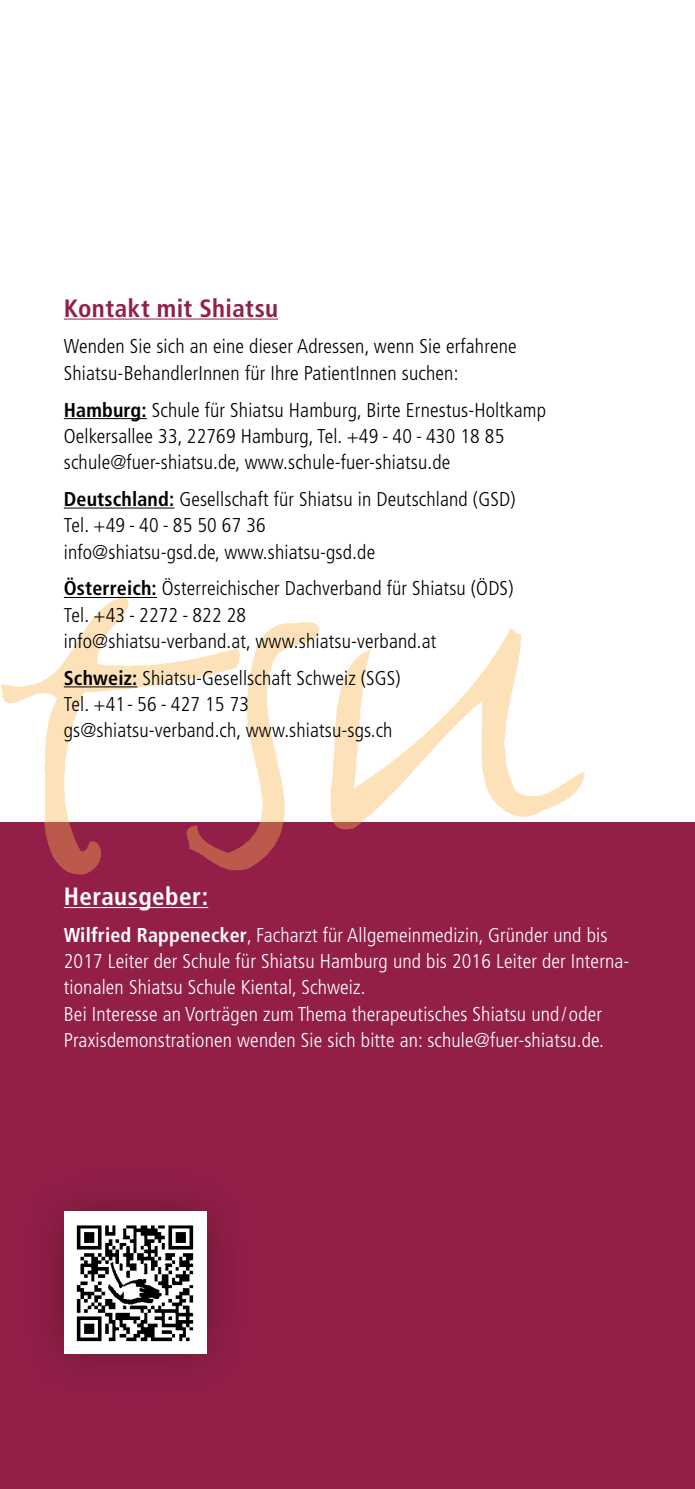
<style>
.page{position:relative;width:695px;height:1489px;background:#fff}
.page>*{position:absolute;margin:0;border:0;box-sizing:border-box;transform-origin:0 0}
.t1{font:700 condensed 25px "Frutiger";letter-spacing:.015em;color:#931f49}
.t2{font:700 condensed 25px "Frutiger";letter-spacing:.015em;color:#fff}
.t3{font:300 condensed 20px/26.2px "Frutiger";letter-spacing:.01em;color:#000}
.t4{font:300 condensed 20px/26.2px "Frutiger";letter-spacing:.01em;color:#fff}
.s1{font-weight:700}
</style>
<div class="page">
<div style="left:0;top:822px;width:694px;height:666px;background:#931f49"></div>
<hr style="left:64px;top:907px;width:144px;height:1px;background:#fff">
<div style="left:17px;top:1164px;width:237px;height:237px;background:#000;opacity:.3"></div>
<img style="left:64px;top:1211px;width:143px;height:143px">
<img style="left:1px;top:418px;width:583px;height:456px">
<hr style="left:64px;top:318px;width:214px;height:1px;background:#931f49">
<hr style="left:64px;top:418px;width:83px;height:1px;background:#000">
<hr style="left:64px;top:507px;width:110px;height:1px;background:#000">
<hr style="left:64px;top:597px;width:93px;height:1px;background:#000">
<hr style="left:64px;top:686px;width:73px;height:1px;background:#000">
<p class="t1" style="left:64px;top:293px;width:216px">Kontakt mit Shiatsu</p>
<p class="t3" style="left:64px;top:334px;width:454px">Wenden Sie sich an eine dieser Adressen, wenn Sie erfahrene<br>Shiatsu-BehandlerInnen für Ihre PatientInnen suchen:</p>
<p class="t3" style="left:64px;top:397px;width:483px"><span class="s1">Hamburg:</span> Schule für Shiatsu Hamburg, Birte Ernestus-Holtkamp<br>Oelkersallee 33, 22769 Hamburg, Tel. +49 - 40 - 430 18 85 schule@fuer-shiatsu.de, www.schule-fuer-shiatsu.de</p>
<p class="t3" style="left:64px;top:486px;width:453px"><span class="s1">Deutschland:</span> Gesellschaft für Shiatsu in Deutschland (GSD)<br>Tel. +49 - 40 - 85 50 67 36<br>info@shiatsu-gsd.de, www.shiatsu-gsd.de</p>
<p class="t3" style="left:64px;top:575px;width:451px"><span class="s1">Österreich:</span> Österreichischer Dachverband für Shiatsu (ÖDS)<br>Tel. +43 - 2272 - 822 28<br>info@shiatsu-verband.at, www.shiatsu-verband.at</p>
<p class="t3" style="left:64px;top:665px;width:338px"><span class="s1">Schweiz:</span> Shiatsu-Gesellschaft Schweiz (SGS)<br>Tel. +41- 56 - 427 15 73 gs@shiatsu-verband.ch, www.shiatsu-sgs.ch</p>
<p class="t2" style="left:64px;top:881px;width:146px">Herausgeber:</p>
<p class="t4" style="left:64px;top:922px;width:567px"><span class="s1">Wilfried Rappenecker</span>, Facharzt für Allgemeinmedizin, Gründer und bis 2017 Leiter der Schule für Shiatsu Hamburg und bis 2016 Leiter der Interna&shy;tionalen Shiatsu Schule Kiental, Schweiz.<br>Bei Interesse an Vorträgen zum Thema therapeutisches Shiatsu und/oder Praxisdemonstrationen wenden Sie sich bitte an: schule@fuer-shiatsu.de.</p>
</div>
